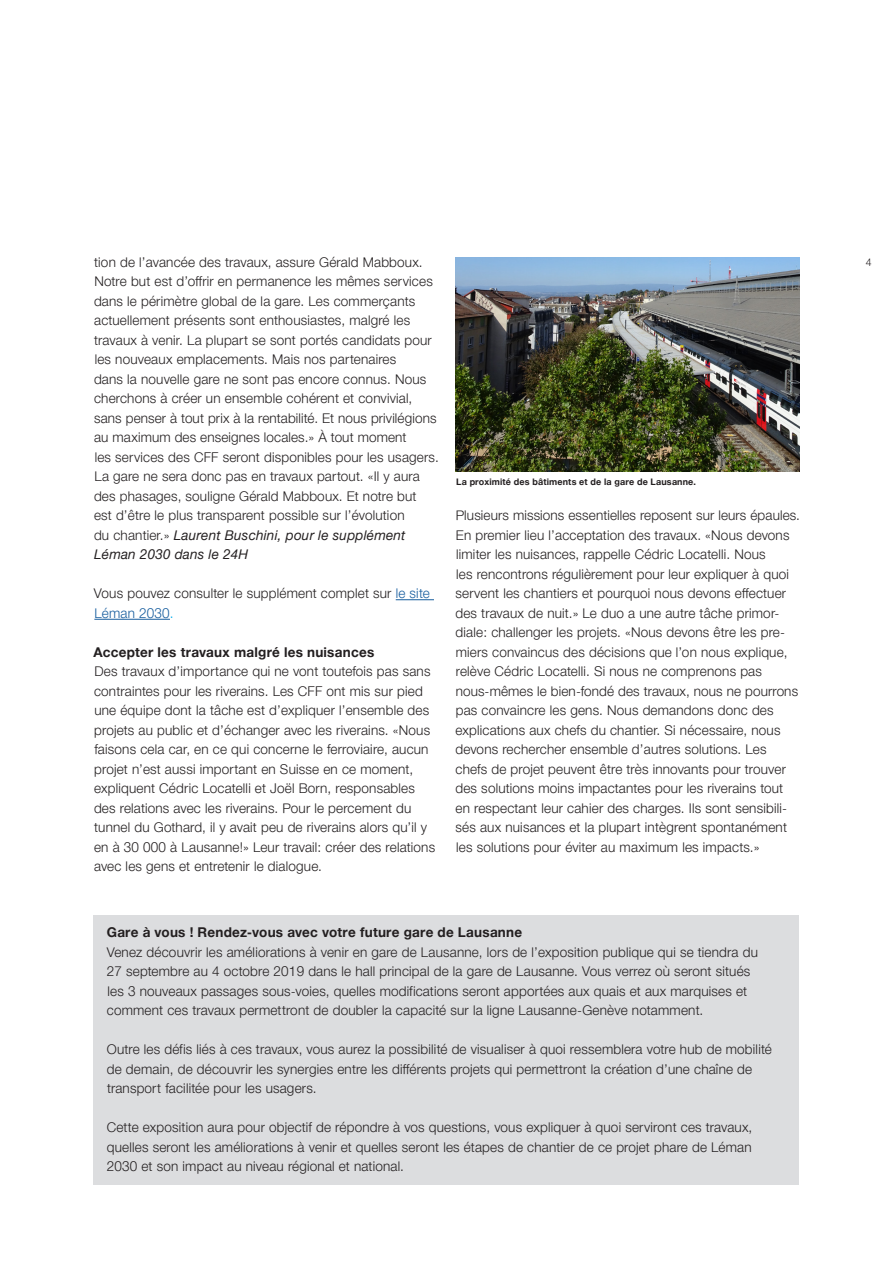
<style>
.page{position:relative;width:893px;height:1263px;background:#fff}
.page>*{position:absolute;margin:0;border:0;box-sizing:border-box;transform-origin:0 0}
.t1{font:300 13.5px/19.5px "SBB";letter-spacing:.015em;color:#231f20}
.t2{font:700 13.5px "SBB";letter-spacing:.015em;color:#231f20}
.t3{font:300 10.5px "SBB";color:#231f20}
.t4{font:700 9px "SBB";letter-spacing:.015em;color:#231f20}
.s1{font-weight:400;font-style:italic}
.s2{color:#175d9e}
.s3{color:#00aeef}
</style>
<div class="page">
<hr style="left:396px;top:599px;width:38px;height:1px;background:#175d9e">
<hr style="left:94px;top:619px;width:76px;height:1px;background:#175d9e">
<img style="left:455px;top:257px;width:344px;height:215px">
<div style="left:94px;top:915px;width:705px;height:269px;background:#dcdddf"></div>
<p class="t1" style="left:94px;top:252px;width:330px">tion de l’avancée des travaux, assure Gérald Mabboux.</p>
<p class="t3" style="left:866px;top:254px;width:7px">4</p>
<p class="t1" style="left:94px;top:271px;width:346px">Notre but est d’offrir en permanence les mêmes services dans le périmètre global de la gare. Les commerçants actuellement présents sont enthousiastes, malgré les travaux à venir. La plupart se sont portés candidats pour les nouveaux emplacements. Mais nos partenaires<br>dans la nouvelle gare ne sont pas encore connus. Nous cherchons à créer un ensemble cohérent et convivial, sans penser à tout prix à la rentabilité. Et nous privilégions au maximum des enseignes locales.» À tout moment<br>les services des CFF seront disponibles pour les usagers.<br>La gare ne sera donc pas en travaux partout. «Il y aura des phasages, souligne Gérald Mabboux. Et notre but<br>est d’être le plus transparent possible sur l’évolution<br>du chantier.» <span class="s1">Laurent Buschini, pour le supplément Léman 2030 dans le 24H</span></p>
<p class="t1" style="left:94px;top:583px;width:337px">Vous pouvez consulter le supplément complet sur <span class="s2">le site<br>Léman 2030</span><span class="s3">.</span></p>
<h4 class="t2" style="left:94px;top:642px;width:282px">Accepter les travaux malgré les nuisances</h4>
<p class="t1" style="left:94px;top:661px;width:343px">Des travaux d’importance qui ne vont toutefois pas sans contraintes pour les riverains. Les CFF ont mis sur pied une équipe dont la tâche est d’expliquer l’ensemble des projets au public et d’échanger avec les riverains. «Nous faisons cela car, en ce qui concerne le ferroviaire, aucun projet n’est aussi important en Suisse en ce moment, expliquent Cédric Locatelli et Joël Born, responsables des relations avec les riverains. Pour le percement du tunnel du Gothard, il y avait peu de riverains alors qu’il y en à 30 000 à Lausanne!» Leur travail: créer des relations avec les gens et entretenir le dialogue.</p>
<p class="t4" style="left:456px;top:475px;width:241px">La proximité des bâtiments et de la gare de Lausanne.</p>
<p class="t1" style="left:455px;top:505px;width:346px">Plusieurs missions essentielles reposent sur leurs épaules.<br>En premier lieu l’acceptation des travaux. «Nous devons limiter les nuisances, rappelle Cédric Locatelli. Nous<br>les rencontrons régulièrement pour leur expliquer à quoi servent les chantiers et pourquoi nous devons effectuer des travaux de nuit.» Le duo a une autre tâche primor&shy;diale: challenger les projets. «Nous devons être les pre&shy;miers convaincus des décisions que l’on nous explique, relève Cédric Locatelli. Si nous ne comprenons pas nous-mêmes le bien-fondé des travaux, nous ne pourrons pas convaincre les gens. Nous demandons donc des explications aux chefs du chantier. Si nécessaire, nous devons rechercher ensemble d’autres solutions. Les chefs de projet peuvent être très innovants pour trouver des solutions moins impactantes pour les riverains tout en respectant leur cahier des charges. Ils sont sensibili&shy;sés aux nuisances et la plupart intègrent spontanément les solutions pour éviter au maximum les impacts.»</p>
<h4 class="t2" style="left:107px;top:922px;width:417px">Gare à vous ! Rendez-vous avec votre future gare de Lausanne</h4>
<p class="t1" style="left:107px;top:941px;width:653px">Venez découvrir les améliorations à venir en gare de Lausanne, lors de l’exposition publique qui se tiendra du 27 septembre au 4 octobre 2019 dans le hall principal de la gare de Lausanne. Vous verrez où seront situés les 3 nouveaux passages sous-voies, quelles modifications seront apportées aux quais et aux marquises et comment ces travaux permettront de doubler la capacité sur la ligne Lausanne-Genève notamment.</p>
<p class="t1" style="left:107px;top:1039px;width:667px">Outre les défis liés à ces travaux, vous aurez la possibilité de visualiser à quoi ressemblera votre hub de mobilité de demain, de découvrir les synergies entre les différents projets qui permettront la création d’une chaîne de transport facilitée pour les usagers.</p>
<p class="t1" style="left:107px;top:1117px;width:647px;text-align:justify">Cette exposition aura pour objectif de répondre à vos questions, vous expliquer à quoi serviront ces travaux, quelles seront les améliorations à venir et quelles seront les étapes de chantier de ce projet phare de Léman 2030 et son impact au niveau régional et national.</p>
</div>
